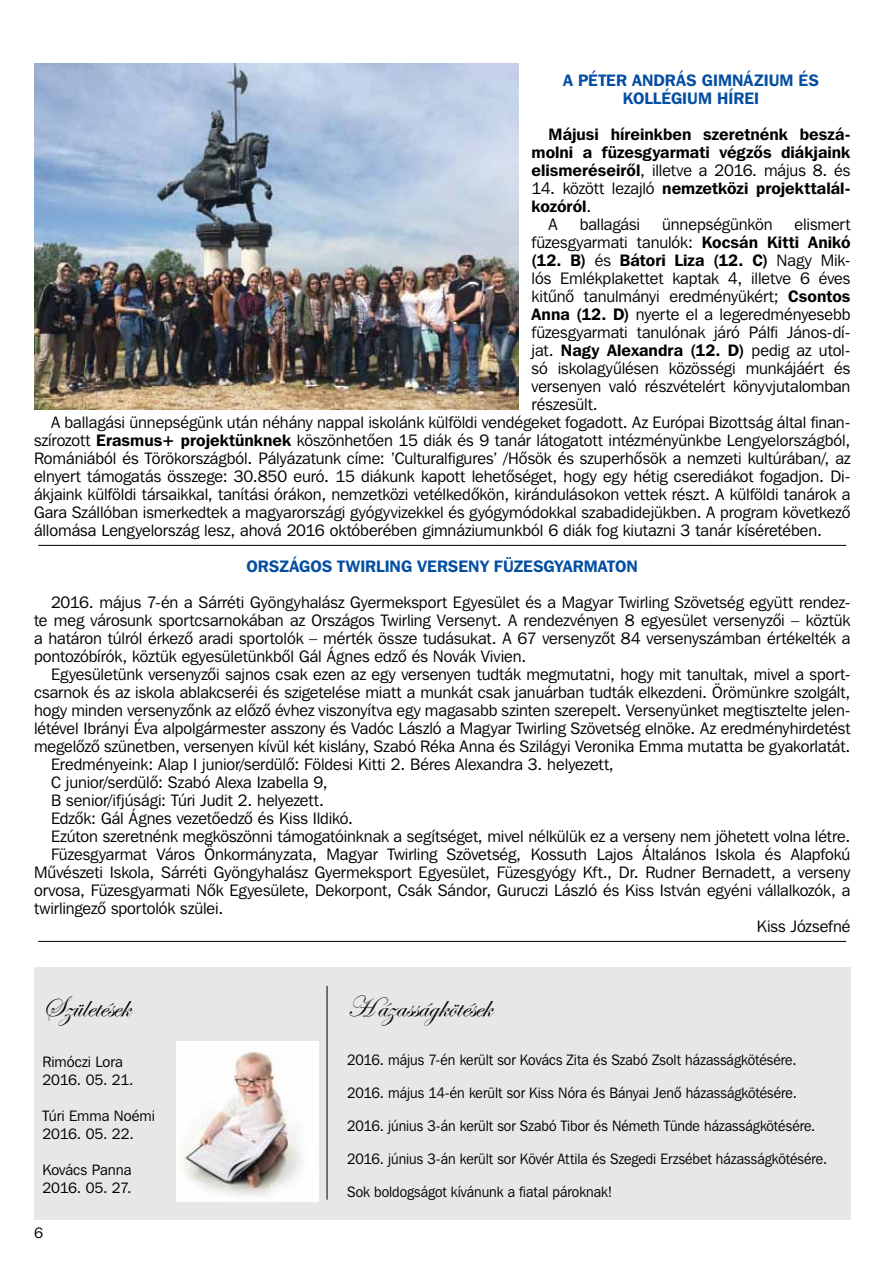
<style>
.page{position:relative;width:893px;height:1263px;background:#fff}
.page>*{position:absolute;margin:0;border:0;box-sizing:border-box;transform-origin:0 0}
.t1{font:30px "Edwardian Script ITC";letter-spacing:.005em;color:#000}
.t2{font:16.5px/18px "Franklin Gothic Bk HU Book";letter-spacing:-.005em;color:#000;text-align:justify}
.t3{font:16.5px/18px "Franklin Gothic Demi HU Demi";letter-spacing:.005em;color:#000;text-align:right}
.t4{font:16.5px/18px "Franklin Gothic Demi HU Demi";color:#034ea2;text-align:center}
.t5{font:15px "Franklin Gothic Bk HU Book";color:#000;scale:.94 1}
.t6{font:15px/18px "Franklin Gothic Bk HU Book";color:#000}
.s1{font-family:"Franklin Gothic Demi HU Demi"}
.s2{font-family:"Franklin Gothic Bk HU Book"}
</style>
<div class="page">
<hr style="left:38px;top:545px;width:808px;height:1px;background:#000">
<hr style="left:38px;top:941px;width:808px;height:1px;background:#000">
<img style="left:34px;top:64px;width:485px;height:346px">
<div style="left:34px;top:968px;width:816px;height:252px;background:#e6e7e8"></div>
<hr style="left:327px;top:986px;width:1px;height:214px;background:#000">
<img style="left:176px;top:1042px;width:143px;height:160px">
<p class="t4" style="left:563px;top:71px;width:257px">A Péter András Gimnázium és<br>Kollégium hírei</p>
<p class="t3" style="left:532px;top:125px;width:320px">Májusi híreinkben szeretnénk beszá&shy;molni a füzesgyarmati végzôs diákjaink</p>
<p class="t2" style="left:532px;top:161px;width:320px"><span class="s1">elismeréseirôl</span>, illetve a 2016. május 8. és</p>
<p class="t3" style="left:532px;top:179px;width:320px;text-align:left"><span class="s2">14. között lezajló</span> nemzetközi projekttalál&shy;kozóról<span class="s2">.</span></p>
<p class="t2" style="left:549px;top:215px;width:11px">A</p>
<p class="t2" style="left:580px;top:215px;width:62px">ballagási</p>
<p class="t2" style="left:662px;top:215px;width:112px">ünnepségünkön</p>
<p class="t2" style="left:532px;top:215px;width:320px;text-align:right">elismert<br>füzesgyarmati tanulók: <span class="s1">Kocsán Kitti Anikó</span></p>
<p class="t3" style="left:532px;top:251px;width:320px">(12. B) <span class="s2">és</span> Bátori Liza (12. C) <span class="s2">Nagy Mik-</span></p>
<p class="t2" style="left:532px;top:269px;width:320px">lós Emlékplakettet kaptak 4, illetve 6 éves kitûnô tanulmányi eredményükért; <span class="s1">Csontos Anna (12. D)</span> nyerte el a legeredményesebb füzesgyarmati tanulónak járó Pálfi János-dí-</p>
<p class="t3" style="left:532px;top:341px;width:320px"><span class="s2">jat.</span> Nagy Alexandra (12. D) <span class="s2">pedig az utol-</span></p>
<p class="t2" style="left:532px;top:359px;width:320px">só iskolagyûlésen közösségi munkájáért és</p>
<p class="t2" style="left:532px;top:377px;width:320px">versenyen való részvételért könyvjutalomban</p>
<p class="t2" style="left:532px;top:395px;width:68px">részesült.</p>
<p class="t2" style="left:51px;top:413px;width:801px">A ballagási ünnepségünk után néhány nappal iskolánk külföldi vendégeket fogadott. Az Európai Bizottság által finan-</p>
<p class="t2" style="left:34px;top:431px;width:818px">szírozott <span class="s1">Erasmus+ projektünknek</span> köszönhetôen 15 diák és 9 tanár látogatott intézményünkbe Lengyelországból,</p>
<p class="t2" style="left:34px;top:449px;width:818px">Romániából és Törökországból. Pályázatunk címe: ’Culturalfigures’ /Hôsök és szuperhôsök a nemzeti kultúrában/, az</p>
<p class="t2" style="left:34px;top:467px;width:818px">elnyert támogatás összege: 30.850 euró. 15 diákunk kapott lehetôséget, hogy egy hétig cserediákot fogadjon. Di-</p>
<p class="t2" style="left:34px;top:485px;width:818px">ákjaink külföldi társaikkal, tanítási órákon, nemzetközi vetélkedôkön, kirándulásokon vettek részt. A külföldi tanárok a</p>
<p class="t2" style="left:34px;top:503px;width:818px">Gara Szállóban ismerkedtek a magyarországi gyógyvizekkel és gyógymódokkal szabadidejükben. A program következô</p>
<p class="t2" style="left:34px;top:521px;width:789px">állomása Lengyelország lesz, ahová 2016 októberében gimnáziumunkból 6 diák fog kiutazni 3 tanár kíséretében.</p>
<p class="t4" style="left:247px;top:557px;width:393px">Országos Twirling Verseny Füzesgyarmaton</p>
<p class="t2" style="left:34px;top:593px;width:818px;text-indent:17px">2016. május 7-én a Sárréti Gyöngyhalász Gyermeksport Egyesület és a Magyar Twirling Szövetség együtt rendez&shy;te meg városunk sportcsarnokában az Országos Twirling Versenyt. A rendezvényen 8 egyesület versenyzôi – köztük a határon túlról érkezô aradi sportolók – mérték össze tudásukat. A 67 versenyzôt 84 versenyszámban értékelték a pontozóbírók, köztük egyesületünkbôl Gál Ágnes edzô és Novák Vivien.</p>
<p class="t2" style="left:51px;top:665px;width:801px">Egyesületünk versenyzôi sajnos csak ezen az egy versenyen tudták megmutatni, hogy mit tanultak, mivel a sport-</p>
<p class="t2" style="left:34px;top:683px;width:818px">csarnok és az iskola ablakcseréi és szigetelése miatt a munkát csak januárban tudták elkezdeni. Örömünkre szolgált,</p>
<p class="t2" style="left:34px;top:701px;width:818px">hogy minden versenyzônk az elôzô évhez viszonyítva egy magasabb szinten szerepelt. Versenyünket megtisztelte jelen-</p>
<p class="t2" style="left:34px;top:719px;width:818px">létével Ibrányi Éva alpolgármester asszony és Vadóc László a Magyar Twirling Szövetség elnöke. Az eredményhirdetést</p>
<p class="t2" style="left:34px;top:737px;width:818px">megelôzô szünetben, versenyen kívül két kislány, Szabó Réka Anna és Szilágyi Veronika Emma mutatta be gyakorlatát.</p>
<p class="t2" style="left:51px;top:755px;width:564px">Eredményeink: Alap I junior/serdülô: Földesi Kitti 2. Béres Alexandra 3. helyezett,</p>
<p class="t2" style="left:51px;top:773px;width:278px">C junior/serdülô: Szabó Alexa Izabella 9,</p>
<p class="t2" style="left:51px;top:791px;width:274px">B senior/ifjúsági: Túri Judit 2. helyezett.</p>
<p class="t2" style="left:51px;top:809px;width:303px">Edzôk: Gál Ágnes vezetôedzô és Kiss Ildikó.</p>
<p class="t2" style="left:51px;top:827px;width:801px">Ezúton szeretnénk megköszönni támogatóinknak a segítséget, mivel nélkülük ez a verseny nem jöhetett volna létre.</p>
<p class="t2" style="left:51px;top:845px;width:801px">Füzesgyarmat Város Önkormányzata, Magyar Twirling Szövetség, Kossuth Lajos Általános Iskola és Alapfokú</p>
<p class="t2" style="left:34px;top:863px;width:818px">Mûvészeti Iskola, Sárréti Gyöngyhalász Gyermeksport Egyesület, Füzesgyógy Kft., Dr. Rudner Bernadett, a verseny</p>
<p class="t2" style="left:34px;top:881px;width:818px">orvosa, Füzesgyarmati Nôk Egyesülete, Dekorpont, Csák Sándor, Guruczi László és Kiss István egyéni vállalkozók, a</p>
<p class="t2" style="left:34px;top:899px;width:191px">twirlingezô sportolók szülei.</p>
<p class="t2" style="left:757px;top:917px;width:95px">Kiss Józsefné</p>
<h1 class="t1" style="left:43px;top:990px;width:89px">Születések</h1>
<p class="t6" style="left:43px;top:1052px;width:93px">Rimóczi Lora<br>2016. 05. 21.</p>
<p class="t6" style="left:43px;top:1106px;width:114px">Túri Emma Noémi<br>2016. 05. 22.</p>
<p class="t6" style="left:43px;top:1160px;width:91px">Kovács Panna<br>2016. 05. 27.</p>
<p class="t6" style="left:34px;top:1223px;width:10px">6</p>
<h1 class="t1" style="left:347px;top:990px;width:146px">Házasságkötések</h1>
<p class="t5" style="left:347px;top:1050px;width:479px">2016. május 7-én került sor Kovács Zita és Szabó Zsolt házasságkötésére.</p>
<p class="t5" style="left:347px;top:1083px;width:480px">2016. május 14-én került sor Kiss Nóra és Bányai Jenô házasságkötésére.</p>
<p class="t5" style="left:347px;top:1116px;width:499px">2016. június 3-án került sor Szabó Tibor és Németh Tünde házasságkötésére.</p>
<p class="t5" style="left:347px;top:1149px;width:512px">2016. június 3-án került sor Kövér Attila és Szegedi Erzsébet házasságkötésére.</p>
<p class="t5" style="left:347px;top:1182px;width:283px">Sok boldogságot kívánunk a fiatal pároknak!</p>
</div>
